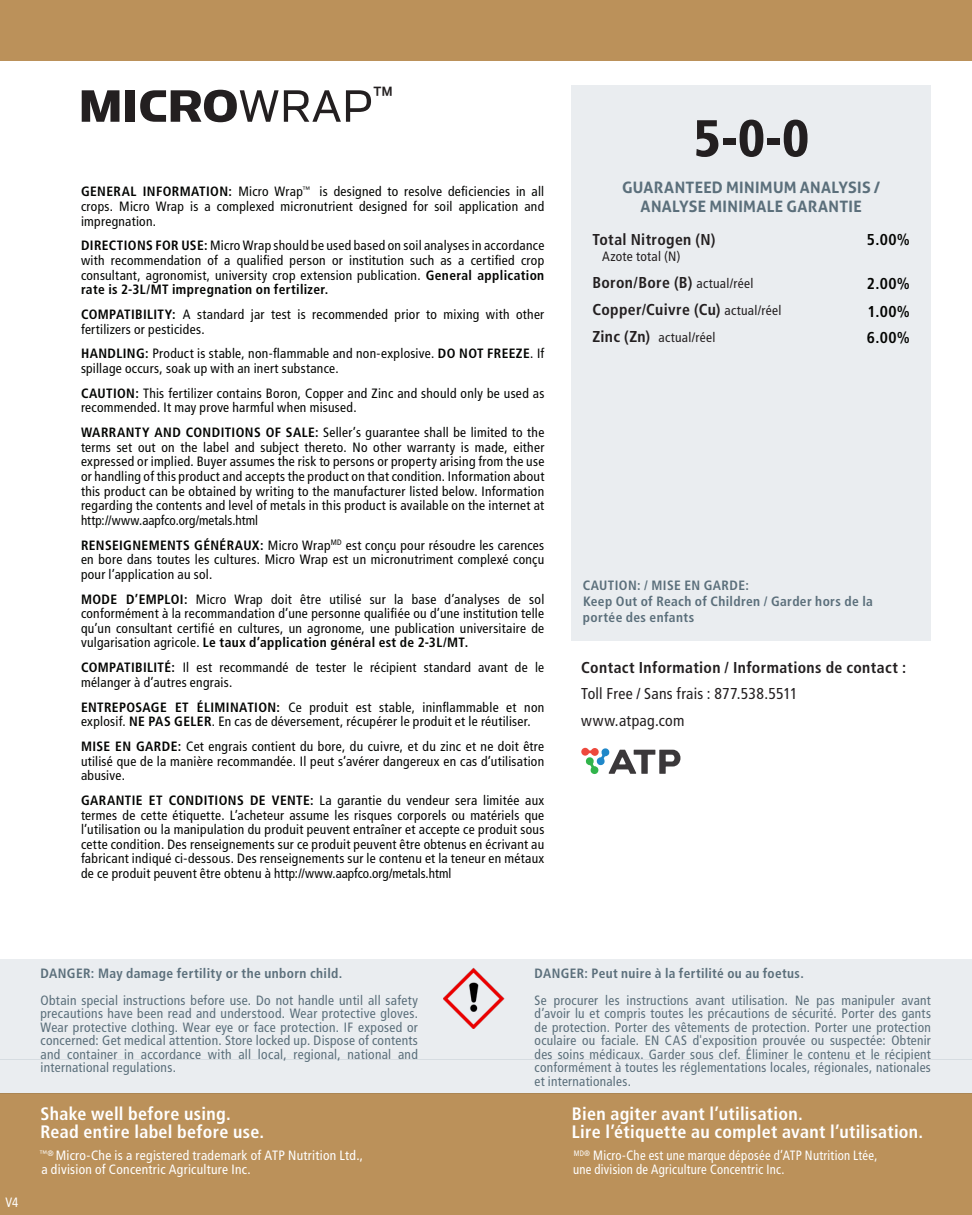
<style>
.page{position:relative;width:972px;height:1215px;background:#fff}
.page>*{position:absolute;margin:0;border:0;box-sizing:border-box;transform-origin:0 0}
.t1{font:900 condensed 51.75px "Frutiger LT Std";color:#231f20}
.t2{font:51.07px "Simian Display Chimpanzee";color:#231f20}
.t3{font:700 condensed 18px/18px "Frutiger LT Std";letter-spacing:.015em;color:#fff}
.Address{font:700 condensed 15.75px "Frutiger LT Std";letter-spacing:.02em;color:#231f20}
.Table_head{font:700 15.75px/18.9px "Aller";letter-spacing:.02em;color:#5b6f7b;text-align:center}
.Address-2{font:condensed 15.75px "Frutiger LT Std";letter-spacing:.015em;color:#231f20}
.t4{font:700 condensed 15.75px "Frutiger LT Std";letter-spacing:.04em;color:#040503}
.t5{font:condensed 13.5px/14.6px "Frutiger LT Std";letter-spacing:.02em;color:#040503;text-align:justify}
.t6{font:condensed 13.5px/13.5px "Frutiger LT Std";letter-spacing:.02em;color:#5b6f7b;text-align:justify}
.t7{font:700 condensed 13.5px/16.2px "Frutiger LT Std";letter-spacing:.025em;color:#5b6f7b}
.t8{font:condensed 13.5px/13.5px "Frutiger LT Std";letter-spacing:.02em;color:#fff;scale:.94 1}
.t9{font:condensed 13.5px/13.5px "Frutiger LT Std";letter-spacing:.02em;color:#fff}
.t10{font:condensed 13.5px "Frutiger LT Std";letter-spacing:.02em;color:#231f20}
.s1{font-family:"Simian Display Orangutan"}
.s2{font-weight:700}
.s3{font-weight:400;font-size:13.5px}
.s4{font-weight:700;font-size:15.75px}
</style>
<div class="page">
<div style="left:572px;top:85px;width:359px;height:556px;background:#eaedf0"></div>
<div style="left:0;top:1094px;width:972px;height:121px;background:#bb915a"></div>
<div style="left:0;top:0;width:972px;height:61px;background:#bb915a"></div>
<div style="left:0;top:1059px;width:972px;height:35px;background:#eaedf0"></div>
<svg style="left:581px;top:748px;width:99px;height:26px"></svg>
<div style="left:0;top:959px;width:972px;height:101px;background:#eaedf0"></div>
<img style="left:443px;top:968px;width:61px;height:60px">
<p class="t2" style="left:79px;top:79px;width:317px">MICRO<span class="s1">WRAP</span><sup>™</sup></p>
<p class="t5" style="left:81px;top:184px;width:465px"><span class="s2">GENERAL INFORMATION:</span> Micro Wrap<sup>™</sup> is designed to resolve deficiencies in all crops. Micro Wrap is a complexed micronutrient designed for soil application and impregnation.</p>
<p class="t5" style="left:81px;top:238px;width:465px"><span class="s2">DIRECTIONS FOR USE:</span> Micro Wrap should be used based on soil analyses in accordance with recommendation of a qualified person or institution such as a certified crop consultant, agronomist, university crop extension publication. <span class="s2">General application rate is 2-3L/MT impregnation on fertilizer.</span></p>
<p class="t5" style="left:81px;top:307px;width:465px"><span class="s2">COMPATIBILITY:</span> A standard jar test is recommended prior to mixing with other fertilizers or pesticides.</p>
<p class="t5" style="left:81px;top:346px;width:465px"><span class="s2">HANDLING:</span> Product is stable, non-flammable and non-explosive. <span class="s2">DO NOT FREEZE</span>. If spillage occurs, soak up with an inert substance.</p>
<p class="t5" style="left:81px;top:386px;width:465px"><span class="s2">CAUTION:</span> This fertilizer contains Boron, Copper and Zinc and should only be used as recommended. It may prove harmful when misused.</p>
<p class="t5" style="left:81px;top:425px;width:465px"><span class="s2">WARRANTY AND CONDITIONS OF SALE:</span> Seller’s guarantee shall be limited to the terms set out on the label and subject thereto. No other warranty is made, either expressed or implied. Buyer assumes the risk to persons or property arising from the use or handling of this product and accepts the product on that condition. Information about this product can be obtained by writing to the manufacturer listed below. Information regarding the contents and level of metals in this product is available on the internet at http://www.aapfco.org/metals.html</p>
<p class="t5" style="left:81px;top:538px;width:465px"><span class="s2">RENSEIGNEMENTS GÉNÉRAUX:</span> Micro Wrap<sup>MD</sup> est conçu pour résoudre les carences en bore dans toutes les cultures. Micro Wrap est un micronutriment complexé conçu pour l’application au sol.</p>
<p class="t5" style="left:81px;top:592px;width:465px"><span class="s2">MODE D’EMPLOI:</span> Micro Wrap doit être utilisé sur la base d’analyses de sol conformément à la recommandation d’une personne qualifiée ou d’une institution telle qu’un consultant certifié en cultures, un agronome, une publication universitaire de vulgarisation agricole. <span class="s2">Le taux d’application général est de 2-3L/MT.</span></p>
<p class="t5" style="left:81px;top:660px;width:465px"><span class="s2">COMPATIBILITÉ:</span> Il est recommandé de tester le récipient standard avant de le mélanger à d’autres engrais.</p>
<p class="t5" style="left:81px;top:700px;width:465px"><span class="s2">ENTREPOSAGE ET ÉLIMINATION:</span> Ce produit est stable, ininflammable et non explosif. <span class="s2">NE PAS GELER</span>. En cas de déversement, récupérer le produit et le réutiliser.</p>
<p class="t5" style="left:81px;top:739px;width:465px"><span class="s2">MISE EN GARDE:</span> Cet engrais contient du bore, du cuivre, et du zinc et ne doit être utilisé que de la manière recommandée. Il peut s’avérer dangereux en cas d’utilisation abusive.</p>
<p class="t5" style="left:81px;top:793px;width:465px"><span class="s2">GARANTIE ET CONDITIONS DE VENTE:</span> La garantie du vendeur sera limitée aux termes de cette étiquette. L’acheteur assume les risques corporels ou matériels que l’utilisation ou la manipulation du produit peuvent entraîner et accepte ce produit sous cette condition. Des renseignements sur ce produit peuvent être obtenus en écrivant au fabricant indiqué ci-dessous. Des renseignements sur le contenu et la teneur en métaux de ce produit peuvent être obtenu à http://www.aapfco.org/metals.html</p>
<p class="t1" style="left:694px;top:107px;width:117px">5-0-0</p>
<p class="Table_head" style="left:622px;top:178px;width:260px">GUARANTEED MINIMUM ANALYSIS /<br>ANALYSE MINIMALE GARANTIE</p>
<p class="Address" style="left:592px;top:230px;width:125px">Total Nitrogen (N)</p>
<p class="t10" style="left:602px;top:248px;width:80px">Azote total (N)</p>
<p class="Address" style="left:592px;top:273px;width:163px">Boron/Bore (B) <span class="s3">actual/réel</span></p>
<p class="Address" style="left:592px;top:300px;width:191px">Copper/Cuivre (Cu) <span class="s3">actual/réel</span></p>
<p class="t10" style="left:592px;top:329px;width:125px"><span class="s4">Zinc (Zn)</span> actual/réel</p>
<p class="t4" style="left:867px;top:230px;width:45px">5.00%</p>
<p class="t4" style="left:867px;top:274px;width:45px">2.00%</p>
<p class="t4" style="left:867px;top:302px;width:44px">1.00%</p>
<p class="t4" style="left:867px;top:328px;width:45px">6.00%</p>
<p class="t7" style="left:583px;top:577px;width:168px">CAUTION: / MISE EN GARDE:</p>
<p class="t7" style="left:583px;top:593px;width:292px">Keep Out of Reach of Children / Garder hors de la portée des enfants</p>
<p class="Address" style="left:581px;top:658px;width:326px">Contact Information / Informations de contact :</p>
<p class="Address-2" style="left:581px;top:684px;width:218px">Toll Free / Sans frais : 877.538.5511</p>
<p class="Address-2" style="left:581px;top:711px;width:105px">www.atpag.com</p>
<p class="t8" style="left:5px;top:1196px;width:15px">V4</p>
<p class="t7" style="left:40px;top:965px;width:303px">DANGER: May damage fertility or the unborn child.</p>
<p class="t6" style="left:40px;top:993px;width:379px">Obtain special instructions before use. Do not handle until all safety precautions have been read and understood. Wear protective gloves.<br>Wear protective clothing. Wear eye or face protection. IF exposed or concerned: Get medical attention. Store locked up. Dispose of contents and container in accordance with all local, regional, national and international regulations.</p>
<p class="t7" style="left:535px;top:965px;width:271px">DANGER: Peut nuire à la fertilité ou au foetus.</p>
<p class="t6" style="left:535px;top:993px;width:398px">Se procurer les instructions avant utilisation. Ne pas manipuler avant d’avoir lu et compris toutes les précautions de sécurité. Porter des gants de protection. Porter des vêtements de protection. Porter une protection oculaire ou faciale. EN CAS d'exposition prouvée ou suspectée: Obtenir des soins médicaux. Garder sous clef. Éliminer le contenu et le récipient conformément à toutes les réglementations locales, régionales, nationales et internationales.</p>
<p class="t3" style="left:40px;top:1104px;width:225px">Shake well before using.<br>Read entire label before use.</p>
<p class="t3" style="left:572px;top:1104px;width:232px">Bien agiter avant l’utilisation.</p>
<p class="t3" style="left:572px;top:1122px;width:353px">Lire l’étiquette au complet avant l’utilisation.</p>
<p class="t9" style="left:40px;top:1149px;width:325px"><sup>™®</sup> Micro-Che is a registered trademark of ATP Nutrition Ltd., a division of Concentric Agriculture Inc.</p>
<p class="t8" style="left:573px;top:1149px;width:325px"><sup>MD®</sup> Micro-Che est une marque déposée d’ATP Nutrition Ltée, une division de Agriculture Concentric Inc.</p>
</div>
